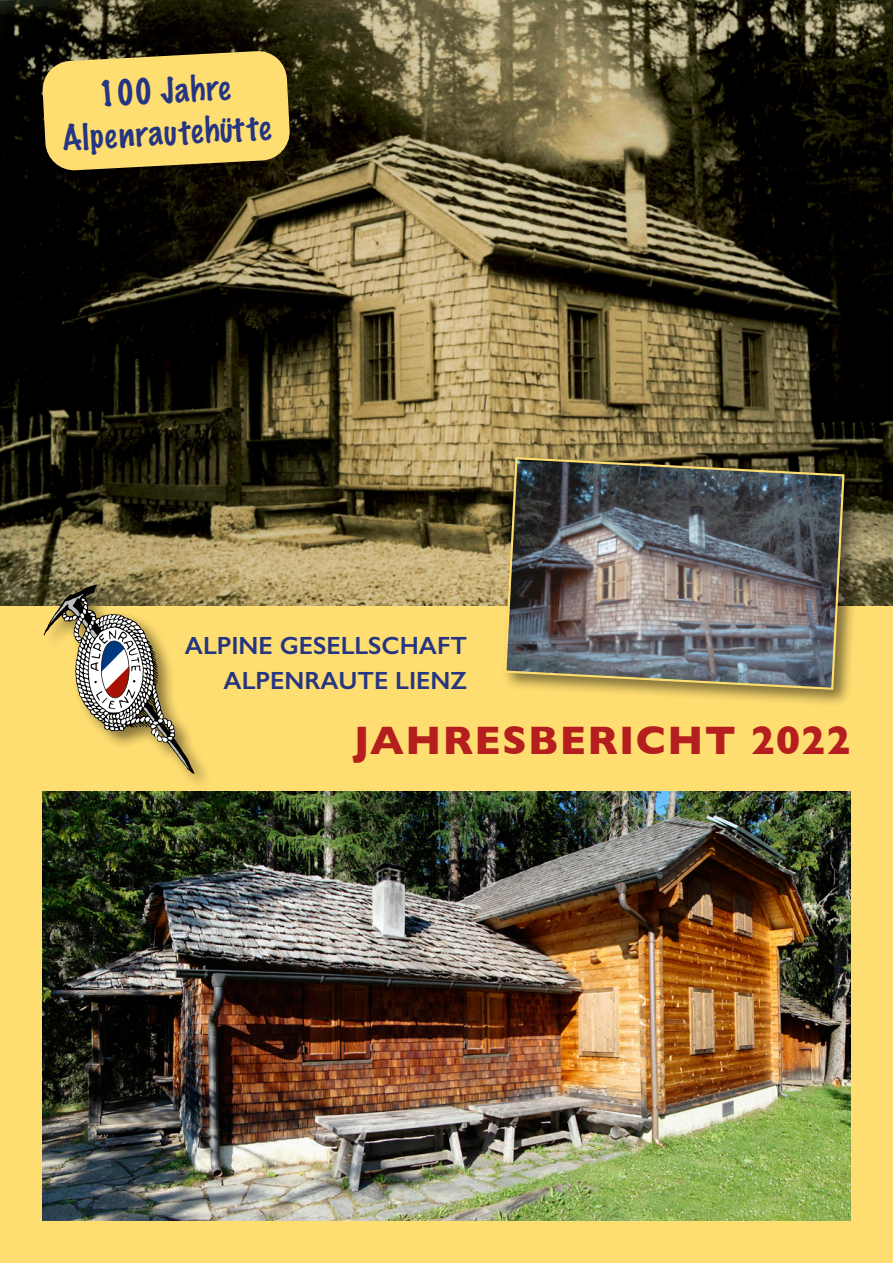
<style>
.page{position:relative;width:893px;height:1263px;background:#fff}
.page>*{position:absolute;margin:0;border:0;box-sizing:border-box;transform-origin:0 0}
.t1{font:700 40.5px "Gill Sans";letter-spacing:.035em;color:#b51e1e}
.t2{font:100 31.95px/42px "Marker Felt";color:#263582;text-align:center}
.t3{font:600 24.9px/35px "Gill Sans";color:#263582;text-align:right}
</style>
<div class="page">
<div style="left:0;top:605px;width:893px;height:658px;background:#ffde71"></div>
<img style="left:0;top:0;width:893px;height:605px">
<img style="left:43px;top:792px;width:807px;height:428px">
<div style="left:501px;top:453px;width:362px;height:254px;background:#000;opacity:.5"></div>
<img style="left:503px;top:456px;width:343px;height:235px">
<div style="left:41px;top:580px;width:172px;height:211px;background:#000;opacity:.5"></div>
<svg style="left:44px;top:584px;width:151px;height:190px"></svg>
<svg style="left:42px;top:50px;width:248px;height:121px"></svg>
<p class="t2" style="left:59px;top:74px;width:210px;rotate:-3deg">100 Jahre<br>Alpenrautehütte</p>
<p class="t3" style="left:185px;top:628px;width:284px">ALPINE GESELLSCHAFT<br>ALPENRAUTE LIENZ</p>
<h1 class="t1" style="left:353px;top:708px;width:499px">JAHRESBERICHT 2022</h1>
</div>
